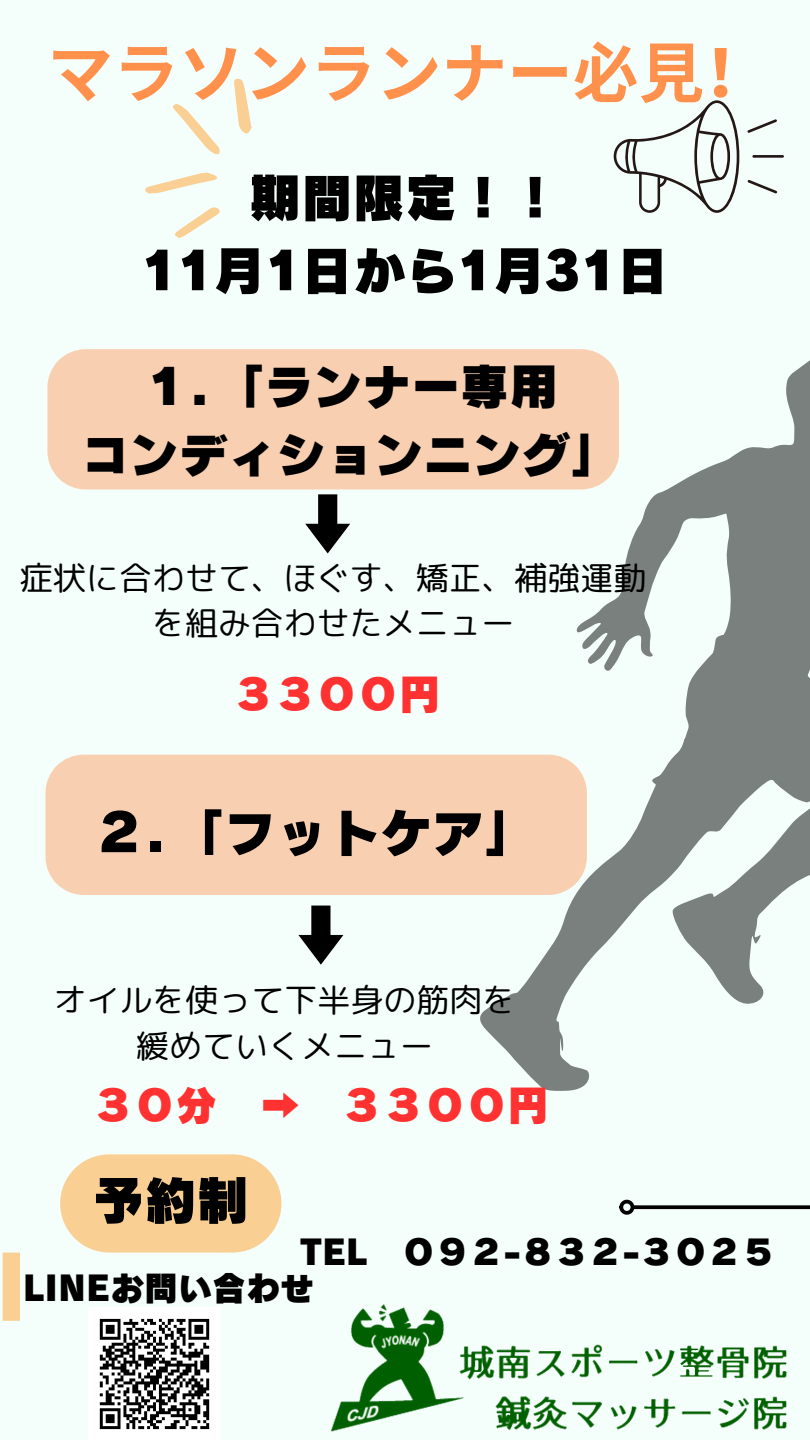
<style>
.page{position:relative;width:810px;height:1440px;background:#f4fffb}
.page>*{position:absolute;margin:0;border:0;box-sizing:border-box;transform-origin:0 0}
.t1{font:700 65.7px "Noto Sans CJ Ksc";color:#ff914d}
.t2{font:52px/72.8px "Canva Rodin Cattleya Pro UB";color:#000;text-align:center}
.t3{font:48.9px/68.2px "Canva Rodin Cattleya Pro UB";color:#000;text-align:center}
.t4{font:41.5px "Canva Rodin Cattleya Pro UB";color:#ff3131}
.t5{font:34px "Canva Rodin Cattleya Pro UB";color:#000}
.t6{font:33px/45.8px "rounded mplus 1 p regular";color:#000;text-align:center}
</style>
<div class="page">
<svg style="left:480px;top:360px;width:330px;height:731px"></svg>
<div style="left:3px;top:1253px;width:17px;height:68px;background:#f9cf93"></div>
<svg style="left:634px;top:1205px;width:176px;height:4px"></svg>
<div style="left:619px;top:1200px;width:15px;height:15px;border:4px solid #000;border-radius:50%"></div>
<div style="left:47px;top:349px;width:572px;height:141px;background:#f8d0b1"></div>
<div style="left:45px;top:755px;width:542px;height:140px;background:#f8d0b1"></div>
<svg style="left:305px;top:494px;width:45px;height:59px"></svg>
<svg style="left:298px;top:906px;width:45px;height:59px"></svg>
<svg style="left:614px;top:100px;width:125px;height:113px"></svg>
<hr style="left:752px;top:155px;width:32px;height:3px;background:#231815">
<svg style="left:747px;top:119px;width:30px;height:14px"></svg>
<svg style="left:747px;top:180px;width:30px;height:13px"></svg>
<img style="left:88px;top:1307px;width:133px;height:133px">
<div style="left:60px;top:1154px;width:221px;height:99px;background:#f9cf93;border-radius:49px"></div>
<img style="left:331px;top:1304px;width:456px;height:128px">
<svg style="left:145px;top:78px;width:107px;height:160px"></svg>
<h2 class="t1" style="left:47px;top:21px;width:724px">マラソンランナー必見！</h2>
<p class="t2" style="left:141px;top:161px;width:515px">期間限定！！<br>11月1日から1月31日</p>
<h2 class="t3" style="left:81px;top:352px;width:540px">１．「ランナー専用<br>コンディションニング」</h2>
<p class="t6" style="left:20px;top:554px;width:628px">症状に合わせて、ほぐす、矯正、補強運動を組み合わせたメニュー</p>
<h3 class="t4" style="left:233px;top:674px;width:209px">３３００円</h3>
<p class="t2" style="left:94px;top:796px;width:443px">２．「フットケア」</p>
<p class="t6" style="left:54px;top:977px;width:463px">オイルを使って下半身の筋肉を緩めていくメニュー</p>
<h2 class="t4" style="left:93px;top:1085px;width:185px">３０分 ➡️</h2>
<h2 class="t4" style="left:342px;top:1085px;width:209px">３３００円</h2>
<p class="t2" style="left:93px;top:1164px;width:157px">予約制</p>
<p class="t5" style="left:300px;top:1235px;width:477px">TEL ０９２-８３２-３０２５</p>
<h3 class="t5" style="left:23px;top:1271px;width:293px">LINEお問い合わせ</h3>
</div>
